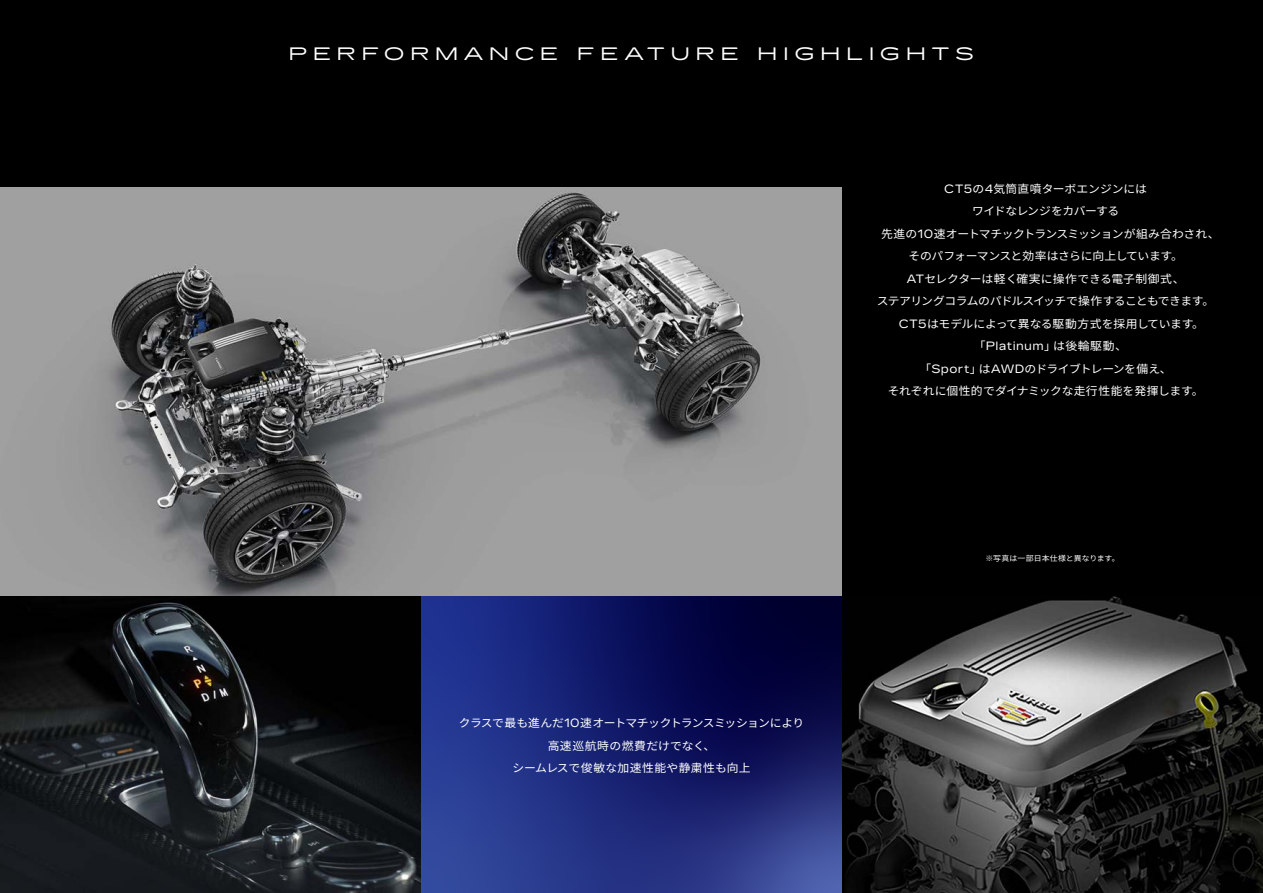
<style>
.page{position:relative;width:1263px;height:893px;background:#000}
.page>*{position:absolute;margin:0;border:0;box-sizing:border-box;transform-origin:0 0}
.t1{font:expanded 18px "Cadillac Gothic";letter-spacing:.3em;color:#fff}
.t2{font:11.25px/22.5px "Source Han Sans";letter-spacing:-.02em;color:#fff;text-align:center;scale:1.05 1}
.t3{font:7.5px "Source Han Sans";letter-spacing:.01em;color:#fff;scale:1.05 1}
.s1{font-family:"Cadillac Gothic";font-size:12px}
</style>
<div class="page">
<img style="left:842px;top:596px;width:421px;height:297px">
<svg style="left:421px;top:595px;width:421px;height:298px;background:#1a2571"></svg>
<img style="left:0;top:595px;width:421px;height:298px">
<img style="left:0;top:187px;width:842px;height:408px">
<h1 class="t1" style="left:288px;top:43px;width:687px">PERFORMANCE FEATURE HIGHLIGHTS</h1>
<p class="t2" style="left:877px;top:178px;width:328px"><span class="s1">CT5</span>の<span class="s1">4</span>気筒直噴ターボエンジンには<br>ワイドなレンジをカバーする<br>先進の<span class="s1">10</span>速オートマチックトランスミッションが組み合わされ、そのパフォーマンスと効率はさらに向上しています。<br><span class="s1">AT</span>セレクターは軽く確実に操作できる電子制御式、<br>ステアリングコラムのパドルスイッチで操作することもできます。<br><span class="s1">CT5</span>はモデルによって異なる駆動方式を採用しています。「<span class="s1">Platinum</span>」は後輪駆動、<br>「<span class="s1">Sport</span>」は<span class="s1">AWD</span>のドライブトレーンを備え、<br>それぞれに個性的でダイナミックな走行性能を発揮します。</p>
<p class="t2" style="left:459px;top:712px;width:330px">クラスで最も進んだ<span class="s1">10</span>速オートマチックトランスミッションにより高速巡航時の燃費だけでなく、<br>シームレスで俊敏な加速性能や静粛性も向上</p>
<p class="t3" style="left:985px;top:554px;width:129px">※写真は一部日本仕様と異なります。</p>
</div>
